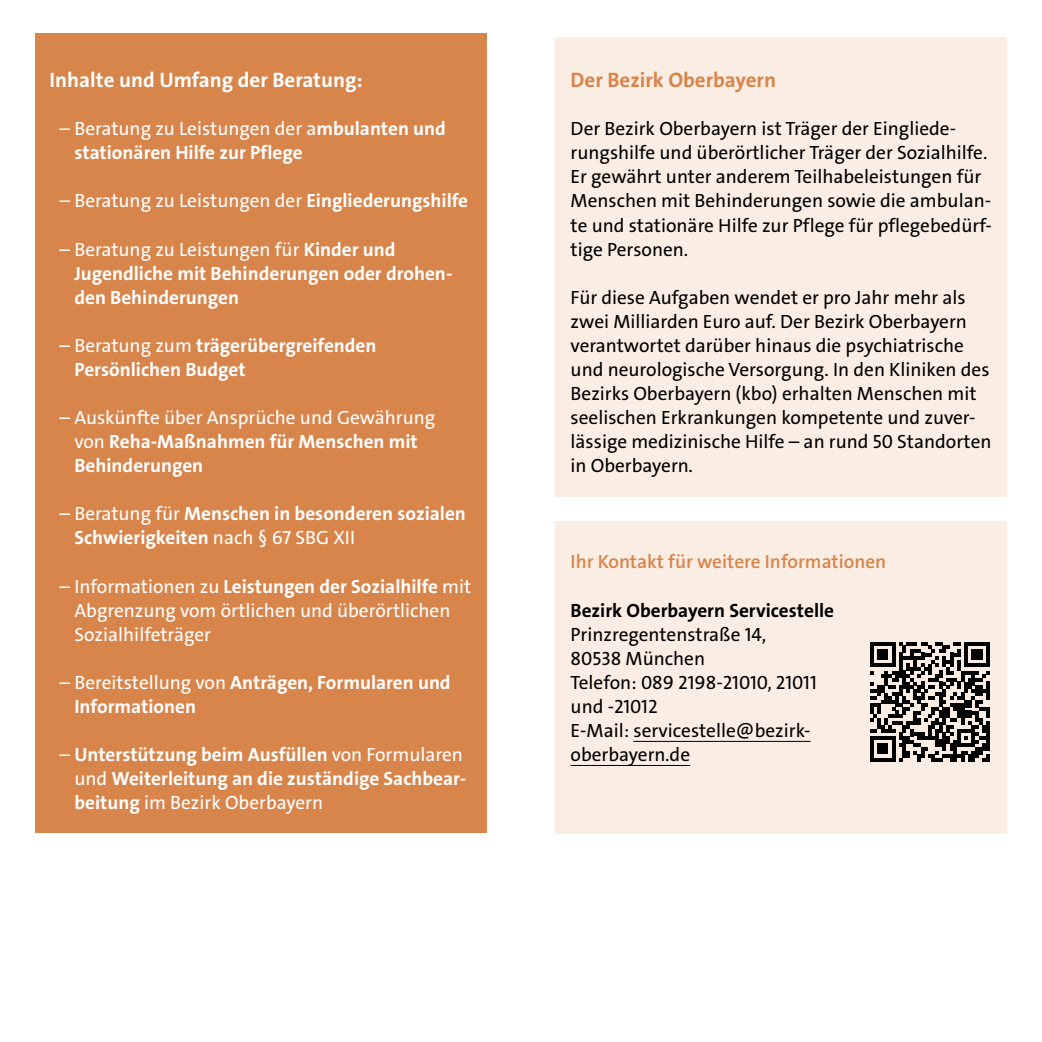
<style>
.page{position:relative;width:1042px;height:1042px;background:#fff}
.page>*{position:absolute;margin:0;border:0;box-sizing:border-box;transform-origin:0 0}
.H2{font:21px "The Sans LP7 Bld";color:#fff}
.H2-2{font:21px "The Sans LP7 Bld";color:#d8854b}
.p_fließtext{font:19.25px/24.2px "The Sans LP5 Plain";color:#000}
.p_text_kasten_aufz{font:19.25px/24.2px "The Sans LP7 Bld";color:#fff}
.p_text_kasten_aufz-2{font:19.25px/24.2px "The Sans LP5 Plain";color:#fff}
.H2-3{font:19.25px "The Sans LP6 Se Bld";color:#d8854b}
.s1{font-family:"The Sans LP5 Plain"}
.s2{font-family:"The Sans LP7 Bld"}
</style>
<div class="page">
<div style="left:556px;top:521px;width:451px;height:312px;background:#faede4"></div>
<hr style="left:633px;top:741px;width:177px;height:1px;background:#000">
<hr style="left:570px;top:765px;width:120px;height:1px;background:#000">
<svg style="left:870px;top:642px;width:120px;height:119px"></svg>
<div style="left:35px;top:33px;width:451px;height:800px;background:#d8854b"></div>
<div style="left:556px;top:37px;width:451px;height:459px;background:#faede4"></div>
<h1 class="H2" style="left:50px;top:66px;width:315px">Inhalte und Umfang der Beratung:</h1>
<p class="p_text_kasten_aufz" style="left:74px;top:117px;width:373px;text-indent:-15px"><span class="s1">– Beratung zu Leistungen der a</span>mbulanten und stationären Hilfe zur Pflege</p>
<p class="p_text_kasten_aufz-2" style="left:60px;top:189px;width:410px">– Beratung zu Leistungen der <span class="s2">Eingliederungshilfe</span></p>
<p class="p_text_kasten_aufz" style="left:74px;top:237px;width:379px;text-indent:-15px"><span class="s1">– Beratung zu Leistungen für</span> Kinder und<br>Jugendliche mit Behinderungen oder drohen&shy;den Behinderungen</p>
<p class="p_text_kasten_aufz" style="left:74px;top:333px;width:304px;text-indent:-15px"><span class="s1">– Beratung zum</span> trägerübergreifenden<br>Persönlichen Budget</p>
<p class="p_text_kasten_aufz" style="left:74px;top:406px;width:362px;text-indent:-15px"><span class="s1">– Auskünfte über Ansprüche und Gewährung von</span> Reha-Maßnahmen für Menschen mit<br>Behinderungen</p>
<p class="p_text_kasten_aufz" style="left:74px;top:502px;width:393px;text-indent:-15px"><span class="s1">– Beratung für</span> Menschen in besonderen sozialen<br>Schwierigkeiten <span class="s1">nach § 67 SBG XII</span></p>
<p class="p_text_kasten_aufz-2" style="left:74px;top:574px;width:398px;text-indent:-15px">– Informationen zu <span class="s2">Leistungen der Sozialhilfe</span> mit<br>Abgrenzung vom örtlichen und überörtlichen<br>Sozialhilfeträger</p>
<p class="p_text_kasten_aufz" style="left:74px;top:670px;width:378px;text-indent:-15px"><span class="s1">– Bereitstellung von</span> Anträgen, Formularen und<br>Informationen</p>
<p class="p_text_kasten_aufz" style="left:74px;top:742px;width:393px;text-indent:-15px"><span class="s1">–</span> Unterstützung beim Ausfüllen <span class="s1">von Formularen und</span> Weiterleitung an die zuständige Sachbear&shy;beitung <span class="s1">im Bezirk Oberbayern</span></p>
<h1 class="H2-2" style="left:570px;top:66px;width:207px">Der Bezirk Oberbayern</h1>
<p class="p_fließtext" style="left:570px;top:117px;width:423px">Der Bezirk Oberbayern ist Träger der Eingliede&shy;rungshilfe und überörtlicher Träger der Sozialhilfe.<br>Er gewährt unter anderem Teilhabeleistungen für Menschen mit Behinderungen sowie die ambulan&shy;te und stationäre Hilfe zur Pflege für pflegebedürf&shy;tige Personen.</p>
<p class="p_fließtext" style="left:570px;top:285px;width:422px">Für diese Aufgaben wendet er pro Jahr mehr als zwei Milliarden Euro auf. Der Bezirk Oberbayern verantwortet darüber hinaus die psychiatrische und neurologische Versorgung. In den Kliniken des Bezirks Oberbayern (kbo) erhalten Menschen mit seelischen Erkrankungen kompetente und zuver&shy;lässige medizinische Hilfe – an rund 50 Standorten in Oberbayern.</p>
<h1 class="H2-3" style="left:570px;top:549px;width:317px">Ihr Kontakt für weitere Informationen</h1>
<p class="p_fließtext" style="left:570px;top:598px;width:265px"><span class="s2">Bezirk Oberbayern Servicestelle<br></span>Prinzregentenstraße 14,<br>80538 München<br>Telefon: 089 2198-21010, 21011 und -21012<br>E-Mail: servicestelle@bezirk&shy;oberbayern.de</p>
</div>
